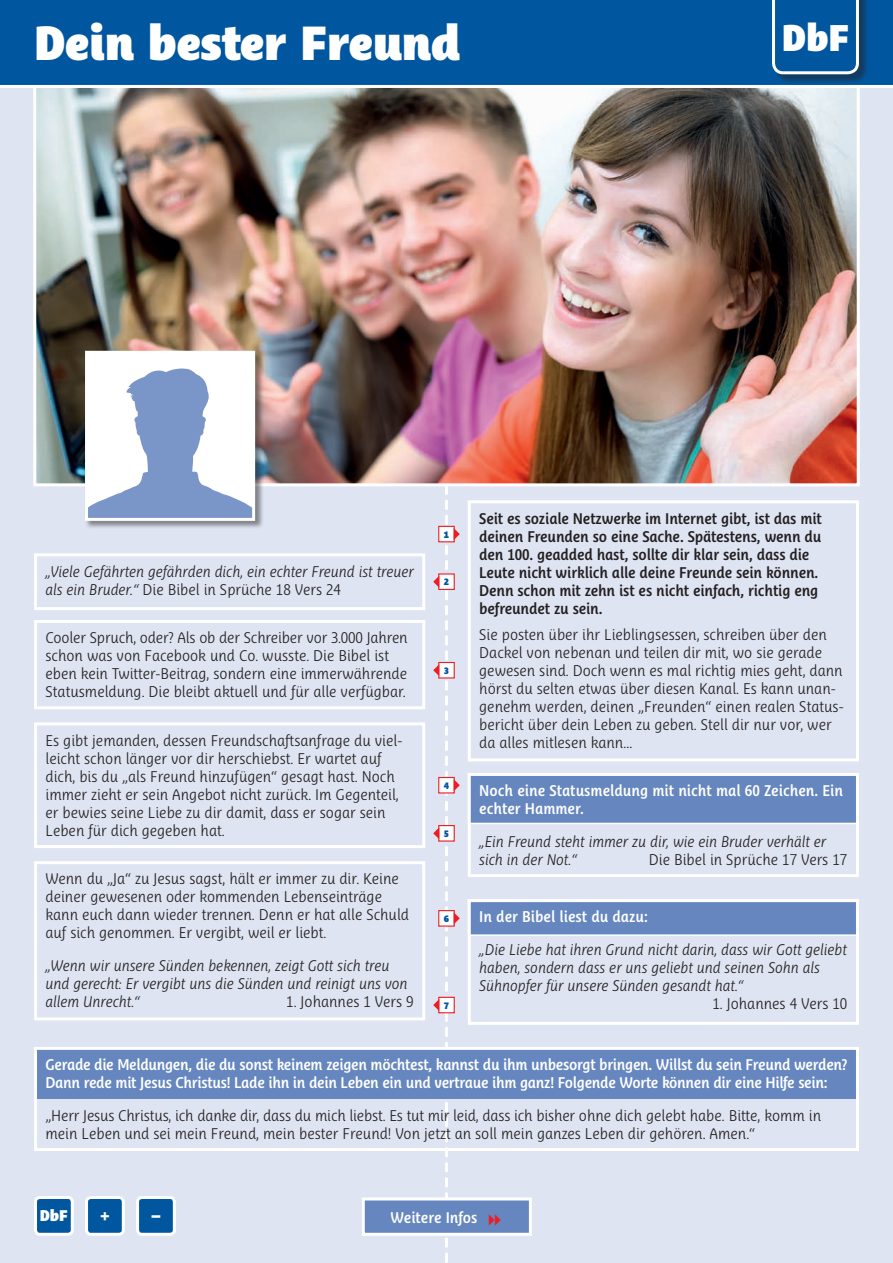
<style>
.page{position:relative;width:893px;height:1263px;background:#dee4f1}
.page>*{position:absolute;margin:0;border:0;box-sizing:border-box;transform-origin:0 0}
.copy{font:46.35px "Ayita Pro Fat";color:#fff}
.copy-2{font:36px "Ayita Pro Fat";color:#fff}
.copy-3{font:16.5px "Ayita Pro Fat";color:#fff}
.t1{font:300 15px/18px "Ayita Pro";color:#231f20}
.t2{font:italic 300 15px/18px "Ayita Pro";color:#231f20}
.t3{font:600 15px/18px "Ayita Pro";letter-spacing:-.01em;color:#231f20}
.t4{font:600 15px/18px "Ayita Pro";letter-spacing:-.02em;color:#fff}
.t5{font:600 15px/18px "Ayita Pro";color:#fff}
.copy-4{font:15px "Ayita Pro Fat";color:#fff}
.copy-5{font:9px "Ayita Pro Fat";color:#01579f}
.s1{font-style:normal}
</style>
<div class="page">
<svg style="left:445px;top:486px;width:3px;height:775px"></svg>
<img style="left:37px;top:88px;width:819px;height:394px">
<div style="left:0;top:0;width:893px;height:88px;background:#01579f"></div>
<div style="left:468px;top:500px;width:391px;height:261px;border:3px solid #fff"></div>
<div style="left:34px;top:620px;width:391px;height:89px;border:3px solid #fff"></div>
<div style="left:34px;top:722px;width:391px;height:126px;border:3px solid #fff"></div>
<div style="left:34px;top:861px;width:391px;height:159px;border:3px solid #fff"></div>
<div style="left:85px;top:350px;width:179px;height:180px;background:#231f20;opacity:.5"></div>
<div style="left:87px;top:352px;width:167px;height:167px;background:#fff"></div>
<svg style="left:89px;top:368px;width:162px;height:149px"></svg>
<div style="left:85px;top:351px;width:170px;height:170px;border:3px solid #fff"></div>
<div style="left:34px;top:553px;width:391px;height:57px;border:3px solid #fff"></div>
<div style="left:468px;top:773px;width:391px;height:51px;background:#6586be;border:2px solid #fff"></div>
<div style="left:468px;top:773px;width:391px;height:104px;border:3px solid #fff"></div>
<div style="left:468px;top:899px;width:391px;height:37px;background:#6586be;border:2px solid #fff"></div>
<div style="left:468px;top:899px;width:391px;height:126px;border:3px solid #fff"></div>
<div style="left:363px;top:1199px;width:167px;height:35px;background:#6586be"></div>
<div style="left:362px;top:1197px;width:170px;height:39px;border:3px solid #fff"></div>
<div style="left:35px;top:1047px;width:823px;height:51px;background:#6586be"></div>
<div style="left:34px;top:1047px;width:825px;height:104px;border:3px solid #fff"></div>
<div style="left:439px;top:574px;width:15px;height:15px;background:#fff"></div>
<div style="left:438px;top:573px;width:17px;height:17px;border:1px solid #ee1d23"></div>
<svg style="left:433px;top:576px;width:6px;height:12px"></svg>
<div style="left:439px;top:662px;width:15px;height:16px;background:#fff"></div>
<div style="left:438px;top:662px;width:17px;height:16px;border:1px solid #ee1d23"></div>
<svg style="left:433px;top:664px;width:6px;height:12px"></svg>
<div style="left:439px;top:825px;width:15px;height:16px;background:#fff"></div>
<div style="left:438px;top:825px;width:17px;height:17px;border:1px solid #ee1d23"></div>
<svg style="left:433px;top:827px;width:6px;height:12px"></svg>
<div style="left:439px;top:997px;width:15px;height:16px;background:#fff"></div>
<div style="left:438px;top:997px;width:17px;height:16px;border:1px solid #ee1d23"></div>
<svg style="left:433px;top:999px;width:6px;height:12px"></svg>
<div style="left:439px;top:526px;width:15px;height:16px;background:#fff"></div>
<div style="left:438px;top:526px;width:17px;height:16px;border:1px solid #ee1d23"></div>
<svg style="left:454px;top:528px;width:6px;height:12px"></svg>
<div style="left:439px;top:777px;width:15px;height:16px;background:#fff"></div>
<div style="left:438px;top:777px;width:17px;height:16px;border:1px solid #ee1d23"></div>
<svg style="left:454px;top:779px;width:6px;height:12px"></svg>
<div style="left:439px;top:911px;width:15px;height:15px;background:#fff"></div>
<div style="left:438px;top:910px;width:17px;height:17px;border:1px solid #ee1d23"></div>
<svg style="left:454px;top:912px;width:6px;height:12px"></svg>
<div style="left:36px;top:1197px;width:36px;height:37px;background:#01579f;border-radius:4px"></div>
<div style="left:34px;top:1196px;width:40px;height:40px;border:3px solid #fff;border-radius:4px"></div>
<div style="left:87px;top:1197px;width:36px;height:37px;background:#01579f;border-radius:4px"></div>
<div style="left:85px;top:1196px;width:40px;height:40px;border:3px solid #fff;border-radius:4px"></div>
<div style="left:138px;top:1197px;width:36px;height:37px;background:#01579f;border-radius:4px"></div>
<div style="left:136px;top:1196px;width:40px;height:40px;border:3px solid #fff;border-radius:4px"></div>
<div style="left:773px;top:0;width:96px;height:85px;background:#231f20;opacity:.5"></div>
<svg style="left:772px;top:0;width:87px;height:74px;background:#1a67a8"></svg>
<p class="copy" style="left:34px;top:16px;width:427px">Dein bester Freund</p>
<p class="copy-2" style="left:782px;top:16px;width:69px">DbF</p>
<p class="t2" style="left:46px;top:562px;width:370px">„Viele Gefährten gefährden dich, ein echter Freund ist treuer als ein Bruder.“ <span class="s1">Die Bibel in Sprüche 18 Vers 24</span></p>
<p class="t1" style="left:46px;top:629px;width:364px">Cooler Spruch, oder? Als ob der Schreiber vor 3.000 Jahren schon was von Facebook und Co. wusste. Die Bibel ist eben kein Twitter-Beitrag, sondern eine immerwährende Statusmeldung. Die bleibt aktuell und für alle verfügbar.</p>
<p class="t1" style="left:46px;top:731px;width:358px">Es gibt jemanden, dessen Freundschaftsanfrage du viel&shy;leicht schon länger vor dir herschiebst. Er wartet auf dich, bis du „als Freund hinzufügen“ gesagt hast. Noch immer zieht er sein Angebot nicht zurück. Im Gegenteil, er bewies seine Liebe zu dir damit, dass er sogar sein Leben für dich gegeben hat.</p>
<p class="t1" style="left:46px;top:870px;width:365px">Wenn du „Ja“ zu Jesus sagst, hält er immer zu dir. Keine deiner gewesenen oder kommenden Lebenseinträge kann euch dann wieder trennen. Denn er hat alle Schuld auf sich genommen. Er vergibt, weil er liebt.</p>
<p class="t2" style="left:46px;top:957px;width:364px">„Wenn wir unsere Sünden bekennen, zeigt Gott sich treu und gerecht: Er vergibt uns die Sünden und reinigt uns von allem Unrecht.“</p>
<p class="t1" style="left:286px;top:993px;width:129px">1. Johannes 1 Vers 9</p>
<p class="copy-5" style="left:444px;top:529px;width:7px">1</p>
<p class="copy-5" style="left:444px;top:577px;width:7px">2</p>
<p class="copy-5" style="left:444px;top:665px;width:7px">3</p>
<p class="copy-5" style="left:444px;top:780px;width:7px">4</p>
<p class="copy-5" style="left:444px;top:828px;width:7px">5</p>
<p class="copy-5" style="left:444px;top:913px;width:7px">6</p>
<p class="copy-5" style="left:444px;top:1000px;width:7px">7</p>
<p class="t3" style="left:479px;top:509px;width:344px">Seit es soziale Netzwerke im Internet gibt, ist das mit deinen Freunden so eine Sache. Spätestens, wenn du den 100. geadded hast, sollte dir klar sein, dass die Leute nicht wirklich alle deine Freunde sein können.<br>Denn schon mit zehn ist es nicht einfach, richtig eng befreundet zu sein.</p>
<p class="t1" style="left:479px;top:625px;width:366px">Sie posten über ihr Lieblingsessen, schreiben über den Dackel von nebenan und teilen dir mit, wo sie gerade gewesen sind. Doch wenn es mal richtig mies geht, dann hörst du selten etwas über diesen Kanal. Es kann unan&shy;genehm werden, deinen „Freunden“ einen realen Status&shy;bericht über dein Leben zu geben. Stell dir nur vor, wer da alles mitlesen kann…</p>
<p class="t5" style="left:479px;top:782px;width:365px">Noch eine Statusmeldung mit nicht mal 60 Zeichen. Ein echter Hammer.</p>
<p class="t2" style="left:479px;top:832px;width:348px">„Ein Freund steht immer zu dir, wie ein Bruder verhält er sich in der Not.“</p>
<p class="t1" style="left:649px;top:850px;width:200px">Die Bibel in Sprüche 17 Vers 17</p>
<p class="t5" style="left:479px;top:908px;width:170px">In der Bibel liest du dazu:</p>
<p class="t2" style="left:479px;top:941px;width:369px">„Die Liebe hat ihren Grund nicht darin, dass wir Gott geliebt haben, sondern dass er uns geliebt und seinen Sohn als<br>Sühnopfer für unsere Sünden gesandt hat.“</p>
<p class="t1" style="left:712px;top:995px;width:137px">1. Johannes 4 Vers 10</p>
<p class="t4" style="left:46px;top:1055px;width:803px">Gerade die Meldungen, die du sonst keinem zeigen möchtest, kannst du ihm unbesorgt bringen. Willst du sein Freund werden?<br>Dann rede mit Jesus Christus! Lade ihn in dein Leben ein und vertraue ihm ganz! Folgende Worte können dir eine Hilfe sein:</p>
<p class="t1" style="left:46px;top:1106px;width:777px">„Herr Jesus Christus, ich danke dir, dass du mich liebst. Es tut mir leid, dass ich bisher ohne dich gelebt habe. Bitte, komm in mein Leben und sei mein Freund, mein bester Freund! Von jetzt an soll mein ganzes Leben dir gehören. Amen.“</p>
<p class="copy-4" style="left:40px;top:1206px;width:30px">DbF</p>
<p class="copy-3" style="left:100px;top:1206px;width:11px">+</p>
<p class="copy-3" style="left:151px;top:1205px;width:11px">–</p>
<p class="t5" style="left:391px;top:1209px;width:89px">Weitere Infos</p>
</div>
